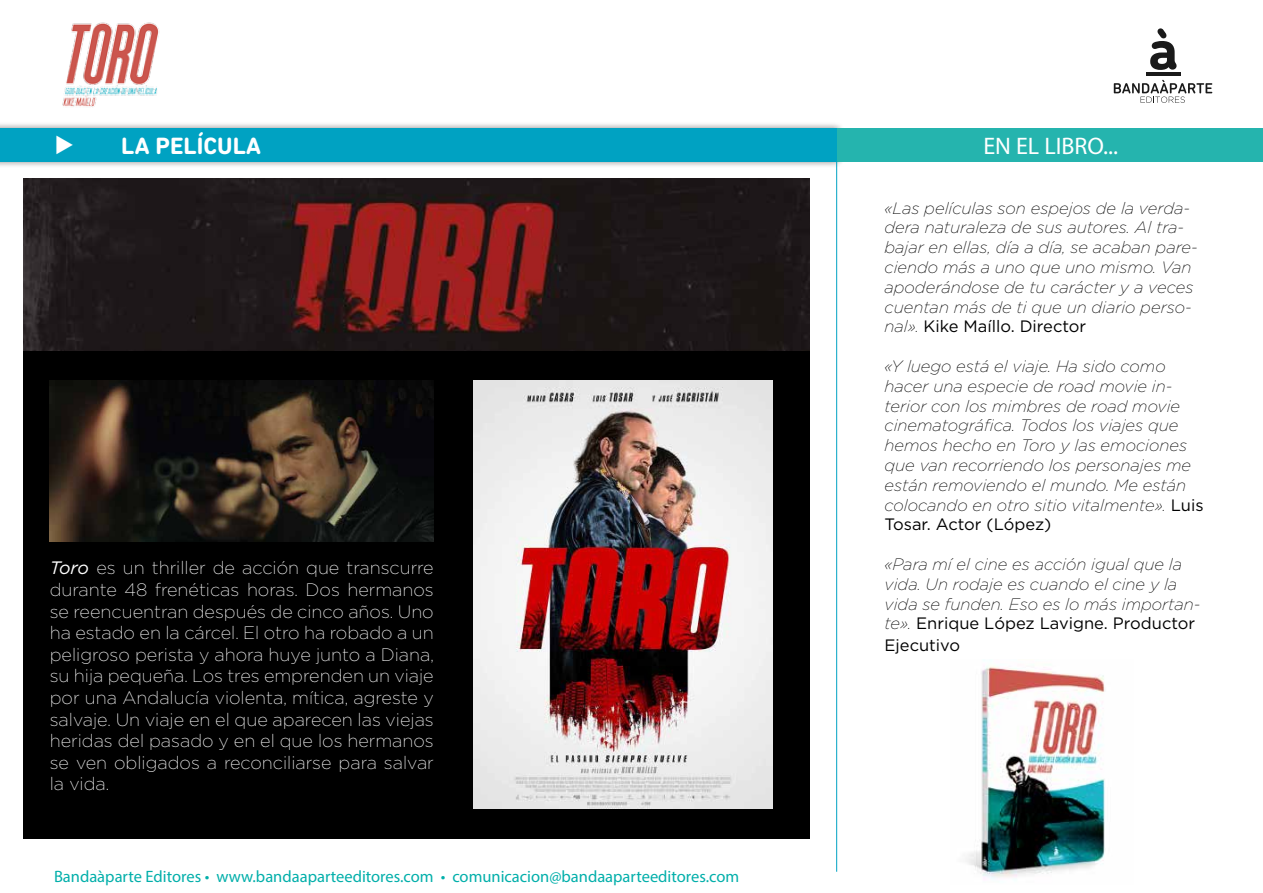
<style>
.page{position:relative;width:1263px;height:893px;background:#fff}
.page>*{position:absolute;margin:0;border:0;box-sizing:border-box;transform-origin:0 0}
.t1{font:24px "Myriad Pro";color:#fff}
.t2{font:700 24px "DIN Next Rounded LT Pro";color:#fff}
.t3{font:200 18px/21.6px "Gotham HTF";color:#fff;text-align:justify}
.t4{font:italic 200 16.5px/19.8px "Gotham HTF";color:#000}
.t5{font:16.5px "Myriad Pro";color:#02afaa}
.t6{font:16.5px "Gotham HTF";color:#000}
.s1{font-weight:400;font-style:italic}
.s2{font-weight:400;font-style:normal}
</style>
<div class="page">
<div style="left:0;top:121px;width:845px;height:48px;background:#000;opacity:.5"></div>
<div style="left:0;top:128px;width:838px;height:33px;background:#00a2c2"></div>
<div style="left:838px;top:128px;width:425px;height:33px;background:#25b4ae"></div>
<hr style="left:836px;top:162px;width:1px;height:710px;background:#00a2c2">
<div style="left:24px;top:179px;width:786px;height:660px;background:#000"></div>
<img style="left:50px;top:381px;width:384px;height:160px">
<img style="left:474px;top:381px;width:299px;height:427px">
<img style="left:24px;top:179px;width:786px;height:172px">
<img style="left:62px;top:22px;width:98px;height:85px">
<svg style="left:1114px;top:80px;width:98px;height:23px"></svg>
<svg style="left:1150px;top:28px;width:26px;height:42px"></svg>
<hr style="left:1146px;top:72px;width:34px;height:4px;background:#1a1a1a">
<img style="left:966px;top:660px;width:139px;height:220px">
<h1 class="t2" style="left:121px;top:131px;width:142px">LA PELÍCULA</h1>
<h1 class="t1" style="left:983px;top:131px;width:136px">EN EL LIBRO...</h1>
<p class="t3" style="left:50px;top:557px;width:386px"><span class="s1">Toro</span> es un thriller de acción que transcurre durante 48 frenéticas horas. Dos hermanos se reencuentran después de cinco años. Uno ha estado en la cárcel. El otro ha robado a un peligroso perista y ahora huye junto a Diana, su hija pequeña. Los tres emprenden un viaje por una Andalucía violenta, mítica, agreste y salvaje. Un viaje en el que aparecen las viejas heridas del pasado y en el que los hermanos se ven obligados a reconciliarse para salvar la vida.</p>
<p class="t5" style="left:54px;top:866px;width:687px">Bandaàparte Editores • www.bandaaparteeditores.com • comunicacion@bandaaparteeditores.com</p>
<p class="t4" style="left:884px;top:198px;width:315px">«Las películas son espejos de la verda&shy;dera naturaleza de sus autores. Al tra&shy;bajar en ellas, día a día, se acaban pare&shy;ciendo más a uno que uno mismo. Van apoderándose de tu carácter y a veces cuentan más de ti que un diario perso&shy;nal». <span class="s2">Kike Maíllo. Director</span></p>
<p class="t4" style="left:884px;top:356px;width:321px">«Y luego está el viaje. Ha sido como hacer una especie de road movie in&shy;terior con los mimbres de road movie cinematográfica. Todos los viajes que hemos hecho en Toro y las emociones que van recorriendo los personajes me están removiendo el mundo. Me están colocando en otro sitio vitalmente». <span class="s2">Luis Tosar. Actor (López)</span></p>
<p class="t4" style="left:884px;top:554px;width:317px">«Para mí el cine es acción igual que la vida. Un rodaje es cuando el cine y la vida se funden. Eso es lo más importan&shy;te». <span class="s2">Enrique López Lavigne. Productor</span></p>
<p class="t6" style="left:884px;top:636px;width:77px">Ejecutivo</p>
</div>
